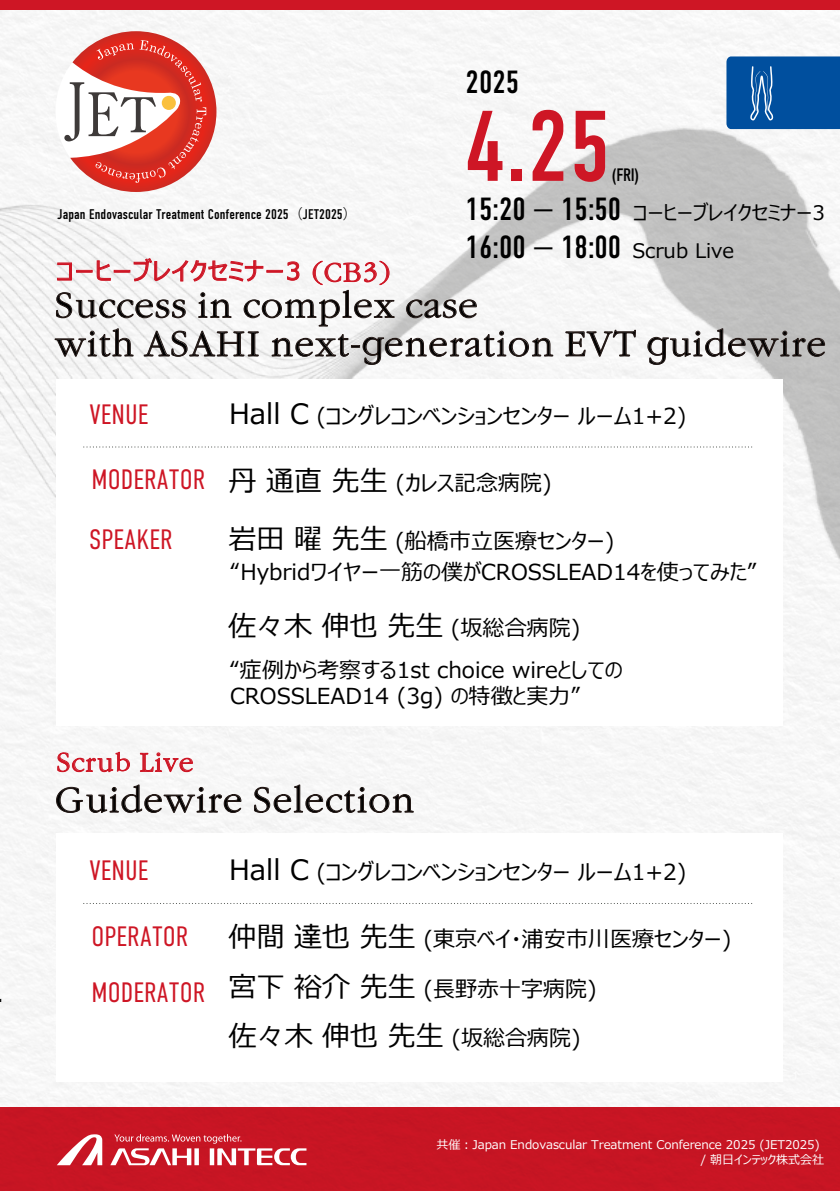
<style>
.page{position:relative;width:840px;height:1191px;background:#fff}
.page>*{position:absolute;margin:0;border:0;box-sizing:border-box;transform-origin:0 0}
.t1{font:100px "DIN Condensed";color:#ce1625}
.t2{font:32px/38.4px "ASAHI Garamond";letter-spacing:.05em;color:#000}
.t3{font:32px/38.4px "DIN Condensed";color:#000}
.t4{font:300 28px "DIN Condensed";color:#ce1625}
.t5{font:28px "Meiryo UI";color:#000}
.t6{font:24px "Meiryo UI";letter-spacing:.05em;color:#ce1625}
.t7{font:24px "ASAHI Garamond";letter-spacing:.05em;color:#ce1625}
.t8{font:22px/30.8px "Meiryo UI";color:#000}
.t9{font:20px/38px "Meiryo UI";color:#000}
.t10{font:18px "DIN Condensed";color:#000}
.t11{font:14px "DIN Condensed";letter-spacing:.005em;color:#000}
.t12{font:12px/14.4px "Meiryo UI";letter-spacing:-.005em;color:#fff}
.s1{font-family:"Koz Go Pr 6 N"}
.s2{font-family:"ASAHI Garamond"}
.s3{font-size:28px}
.s4{font-size:22px}
</style>
<div class="page">
<img style="left:0;top:9px;width:839px;height:1098px">
<div style="left:0;top:1107px;width:839px;height:83px;background:#c71523"></div>
<div style="left:0;top:0;width:839px;height:9px;background:#ce1625"></div>
<img style="left:0;top:39px;width:839px;height:673px">
<div style="left:57px;top:379px;width:725px;height:346px;background:#fff"></div>
<div style="left:57px;top:833px;width:725px;height:248px;background:#fff"></div>
<svg style="left:57px;top:751px;width:73px;height:21px"></svg>
<svg style="left:140px;top:752px;width:53px;height:21px"></svg>
<svg style="left:55px;top:255px;width:498px;height:110px"></svg>
<svg style="left:565px;top:330px;width:70px;height:27px"></svg>
<svg style="left:647px;top:328px;width:177px;height:37px"></svg>
<svg style="left:56px;top:784px;width:185px;height:30px"></svg>
<svg style="left:254px;top:784px;width:159px;height:29px"></svg>
<svg style="left:110px;top:1134px;width:196px;height:31px"></svg>
<svg style="left:57px;top:1134px;width:45px;height:31px"></svg>
<svg style="left:84px;top:446px;width:669px;height:1px"></svg>
<svg style="left:84px;top:903px;width:669px;height:1px"></svg>
<svg style="left:56px;top:31px;width:160px;height:161px"></svg>
<div style="left:162px;top:96px;width:14px;height:14px;background:#fac03d;border-radius:50%"></div>
<svg style="left:726px;top:56px;width:113px;height:73px;background:#0d58a2"></svg>
<h2 class="t3" style="left:465px;top:63px;width:55px">2025</h2>
<p class="t11" style="left:57px;top:206px;width:301px">Japan Endovascular Treatment Conference 2025<span class="s1">（</span>JET2025<span class="s1">）</span></p>
<p class="t6" style="left:57px;top:254px;width:335px">コーヒーブレイクセミナー3 <span class="s2">(CB3)</span></p>
<h1 class="t1" style="left:464px;top:91px;width:148px">4.25</h1>
<p class="t10" style="left:611px;top:165px;width:29px">(FRI)</p>
<h2 class="t3" style="left:465px;top:190px;width:157px">15:20 — 15:50<br>16:00 — 18:00</h2>
<p class="t9" style="left:632px;top:195px;width:194px">コーヒーブレイクセミナー3<br>Scrub Live</p>
<h2 class="t2" style="left:55px;top:287px;width:771px">Success in complex case<br>with ASAHI next-generation EVT guidewire</h2>
<p class="t4" style="left:89px;top:399px;width:60px">VENUE</p>
<p class="t4" style="left:91px;top:464px;width:115px">MODERATOR</p>
<p class="t4" style="left:89px;top:523px;width:85px">SPEAKER</p>
<p class="t7" style="left:57px;top:747px;width:138px">Scrub Live</p>
<p class="t8" style="left:229px;top:402px;width:458px"><span class="s3">Hall C</span> (コングレコンベンションセンター ルーム1+2)</p>
<p class="t8" style="left:228px;top:468px;width:324px"><span class="s3">丹 通直 先生</span> (カレス記念病院)</p>
<p class="t8" style="left:228px;top:527px;width:529px"><span class="s3">岩田 曜 先生</span> (船橋市立医療センター)<br>“Hybridワイヤー一筋の僕がCROSSLEAD14を使ってみた”</p>
<p class="t5" style="left:228px;top:607px;width:353px">佐々木 伸也 先生 <span class="s4">(坂総合病院)</span></p>
<p class="t8" style="left:230px;top:657px;width:394px;line-height:26.4px">“症例から考察する1st choice wireとしての<br>CROSSLEAD14 (3g) の特徴と実力”</p>
<h2 class="t2" style="left:55px;top:781px;width:360px">Guidewire Selection</h2>
<p class="t4" style="left:89px;top:854px;width:60px">VENUE</p>
<p class="t8" style="left:229px;top:857px;width:458px"><span class="s3">Hall C</span> (コングレコンベンションセンター ルーム1+2)</p>
<p class="t4" style="left:91px;top:920px;width:98px">OPERATOR</p>
<p class="t8" style="left:228px;top:925px;width:504px"><span class="s3">仲間 達也 先生</span> (東京ベイ・浦安市川医療センター)</p>
<p class="t8" style="left:228px;top:975px;width:369px"><span class="s3">宮下 裕介 先生</span> (長野赤十字病院)</p>
<p class="t5" style="left:228px;top:1015px;width:353px">佐々木 伸也 先生 <span class="s4">(坂総合病院)</span></p>
<p class="t4" style="left:91px;top:976px;width:115px">MODERATOR</p>
<p class="t12" style="left:700px;top:1138px;width:124px;text-indent:-264px">共催︓Japan Endovascular Treatment Conference 2025 (JET2025) / 朝日インテック株式会社</p>
</div>
